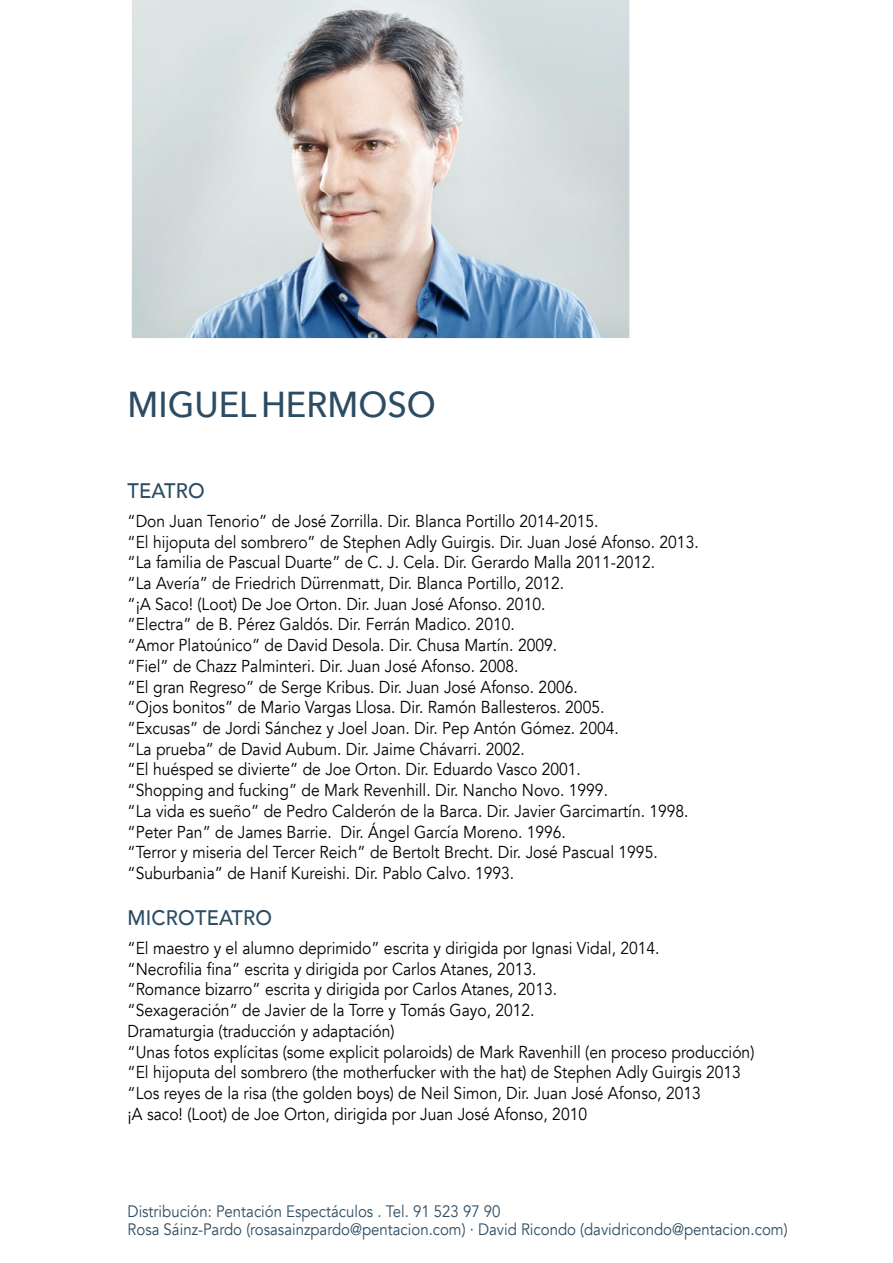
<style>
.page{position:relative;width:893px;height:1263px;background:#fff}
.page>*{position:absolute;margin:0;border:0;box-sizing:border-box;transform-origin:0 0}
.t1{font:500 36px "Avenir Next";color:#2c4c63;scale:.95 1}
.t2{font:500 21px "Avenir";letter-spacing:.01em;color:#2c4c63;scale:.95 1}
.t3{font:17.25px/20.7px "Avenir";color:#000;scale:.91 1}
.t4{font:16.5px/18px "Avenir";color:#2c4c63;scale:.91 1}
</style>
<div class="page">
<img style="left:132px;top:0;width:497px;height:338px">
<h1 class="t1" style="left:128px;top:373px;width:270px">MIGU EL HERMOSO</h1>
<p class="t2" style="left:128px;top:472px;width:83px">TEATRO</p>
<p class="t3" style="left:128px;top:511px;width:629px">“Don Juan Tenorio” de José Zorrilla. Dir. Blanca Portillo 2014-2015.<br>“El hijoputa del sombrero” de Stephen Adly Guirgis. Dir. Juan José Afonso. 2013. “La familia de Pascual Duarte” de C. J. Cela. Dir. Gerardo Malla 2011-2012.<br>“La Avería” de Friedrich Dürrenmatt, Dir. Blanca Portillo, 2012.<br>“¡A Saco! (Loot) De Joe Orton. Dir. Juan José Afonso. 2010.<br>“Electra” de B. Pérez Galdós. Dir. Ferrán Madico. 2010.<br>“Amor Platoúnico” de David Desola. Dir. Chusa Martín. 2009.<br>“Fiel” de Chazz Palminteri. Dir. Juan José Afonso. 2008.<br>“El gran Regreso” de Serge Kribus. Dir. Juan José Afonso. 2006.<br>“Ojos bonitos” de Mario Vargas Llosa. Dir. Ramón Ballesteros. 2005.<br>“Excusas” de Jordi Sánchez y Joel Joan. Dir. Pep Antón Gómez. 2004.<br>“La prueba” de David Aubum. Dir. Jaime Chávarri. 2002.<br>“El huésped se divierte” de Joe Orton. Dir. Eduardo Vasco 2001.<br>“Shopping and fucking” de Mark Revenhill. Dir. Nancho Novo. 1999.<br>“La vida es sueño” de Pedro Calderón de la Barca. Dir. Javier Garcimartín. 1998. “Peter Pan” de James Barrie. Dir. Ángel García Moreno. 1996.<br>“Terror y miseria del Tercer Reich” de Bertolt Brecht. Dir. José Pascual 1995. “Suburbania” de Hanif Kureishi. Dir. Pablo Calvo. 1993.</p>
<p class="t2" style="left:128px;top:899px;width:154px">M ICROTEATRO</p>
<p class="t3" style="left:128px;top:938px;width:690px">“El maestro y el alumno deprimido” escrita y dirigida por Ignasi Vidal, 2014.<br>“Necrofilia fina” escrita y dirigida por Carlos Atanes, 2013.<br>“Romance bizarro” escrita y dirigida por Carlos Atanes, 2013.<br>“Sexageración” de Javier de la Torre y Tomás Gayo, 2012.<br>Dramaturgia (traducción y adaptación)<br>“Unas fotos explícitas (some explicit polaroids) de Mark Ravenhill (en proceso producción) “El hijoputa del sombrero (the motherfucker with the hat) de Stephen Adly Guirgis 2013 “Los reyes de la risa (the golden boys) de Neil Simon, Dir. Juan José Afonso, 2013<br>¡A saco! (Loot) de Joe Orton, dirigida por Juan José Afonso, 2010</p>
<p class="t4" style="left:128px;top:1202px;width:727px">Distribución: Pentación Espectáculos . Tel. 91 523 97 90<br>Rosa Sáinz-Pardo (rosasainzpardo@pentacion.com) · David Ricondo (davidricondo@pentacion.com)</p>
</div>
